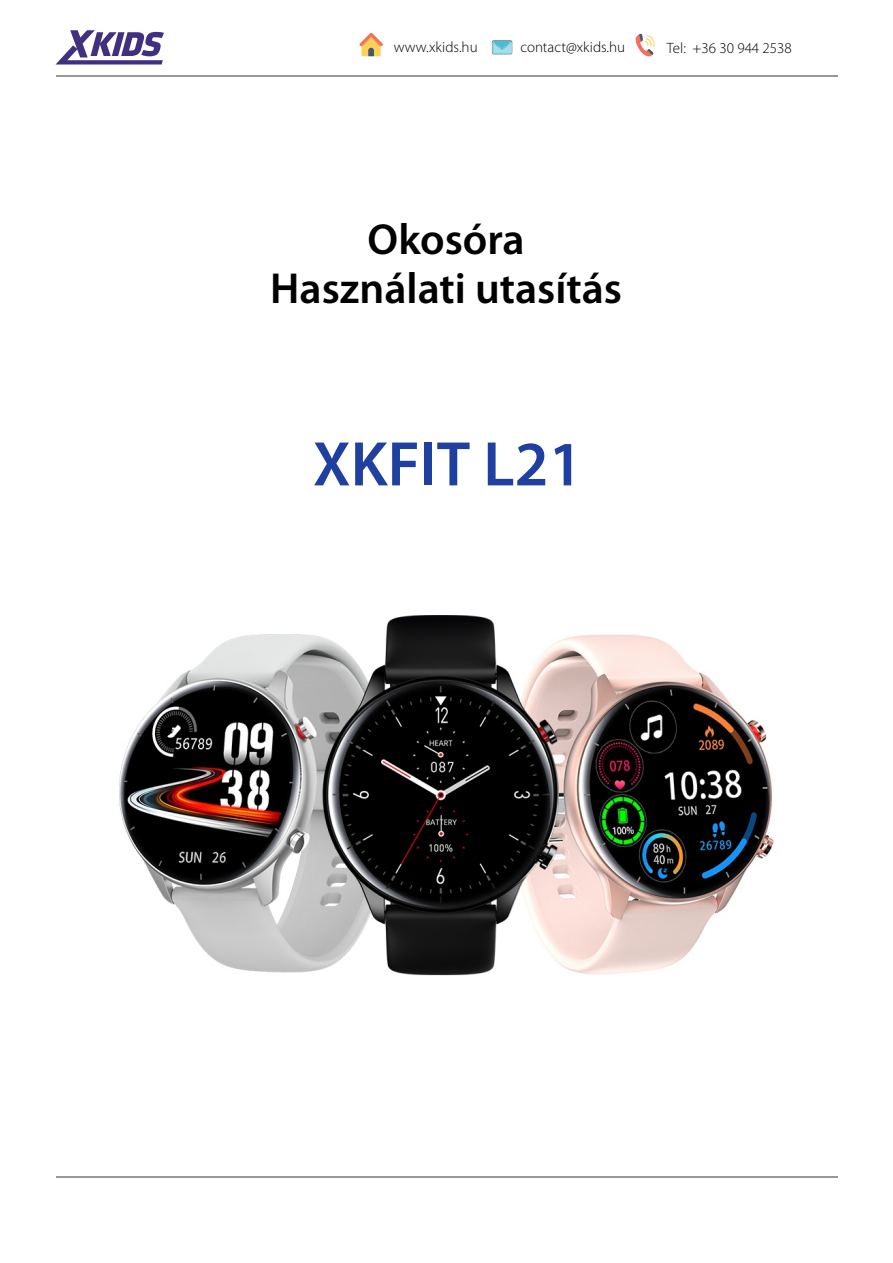
<style>
.page{position:relative;width:893px;height:1263px;background:#fff}
.page>*{position:absolute;margin:0;border:0;box-sizing:border-box;transform-origin:0 0}
.t1{font:600 63.6px "Myriad Pro";color:#1f40a1}
.t2{font:600 43.5px/49.7px "Myriad Pro";color:#000;text-align:center}
.t3{font:300 15px "Myriad Pro";color:#000}
</style>
<div class="page">
<img style="left:119px;top:615px;width:655px;height:361px">
<hr style="left:56px;top:1177px;width:781px;height:1px;background:#989899">
<hr style="left:56px;top:76px;width:781px;height:1px;background:#989899">
<svg style="left:56px;top:30px;width:108px;height:35px"></svg>
<svg style="left:635px;top:33px;width:20px;height:24px"></svg>
<svg style="left:492px;top:40px;width:20px;height:14px"></svg>
<svg style="left:359px;top:33px;width:24px;height:23px"></svg>
<p class="t3" style="left:394px;top:41px;width:85px">www.xkids.hu</p>
<p class="t3" style="left:520px;top:41px;width:106px">contact@xkids.hu</p>
<p class="t3" style="left:667px;top:42px;width:126px">Tel: +36 30 944 2538</p>
<h2 class="t2" style="left:270px;top:218px;width:353px">Okosóra<br>Használati utasítás</h2>
<h1 class="t1" style="left:313px;top:438px;width:271px">XKFIT L21</h1>
</div>
